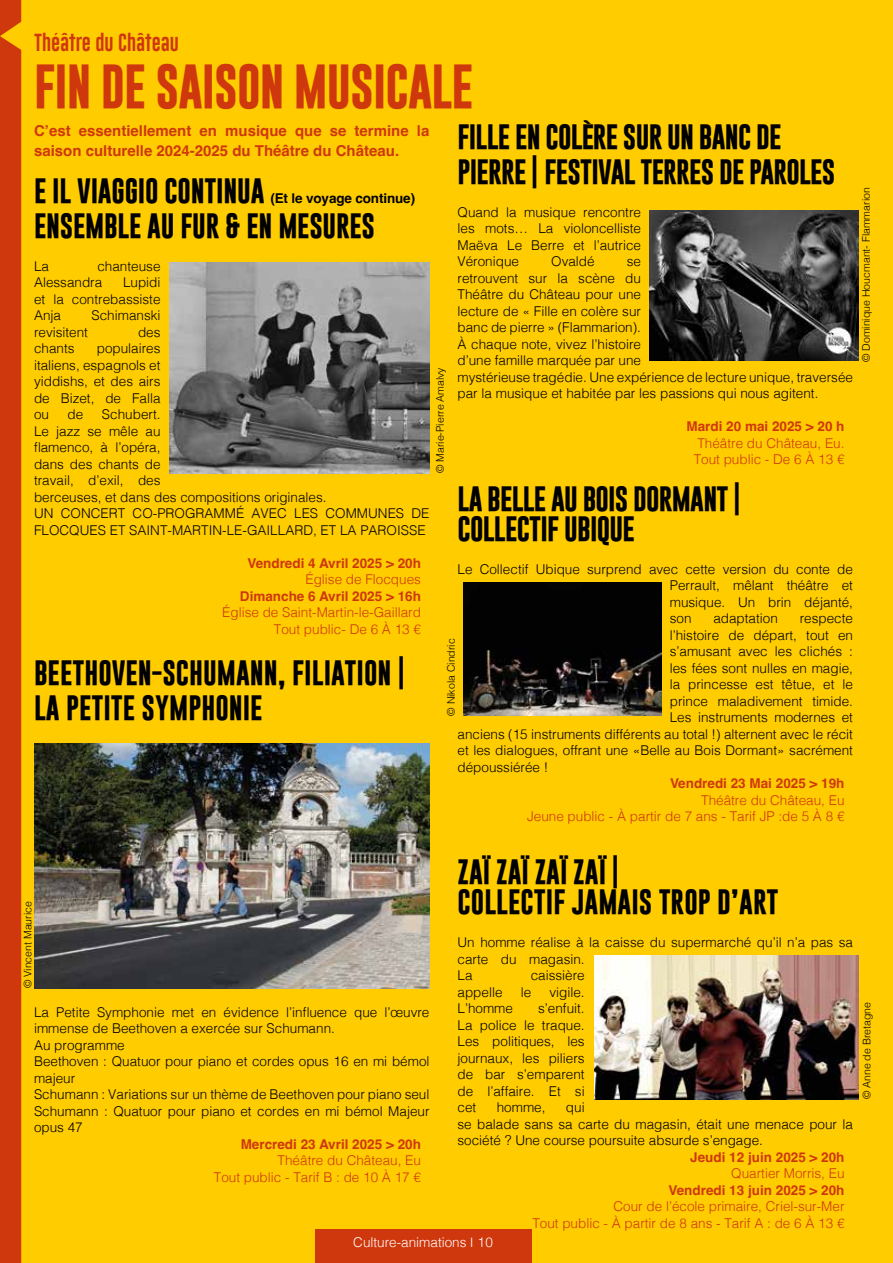
<style>
.page{position:relative;width:893px;height:1263px;background:#fc0}
.page>*{position:absolute;margin:0;border:0;box-sizing:border-box;transform-origin:0 0}
.t1{font:700 45px "Gobold";letter-spacing:-.02em;color:#cf370d}
.t2{font:700 25.5px/34.5px "Gobold";letter-spacing:-.01em;color:#000}
.t3{font:700 25.5px/34.5px "Gobold";letter-spacing:-.03em;color:#000}
.t4{font:18px "Gobold Lowplus";color:#cf370d}
.t5{font:700 15px/19.5px "Helvetica";color:#cf370d}
.t6{font:300 13.5px/16.5px "Helvetica";color:#000}
.t7{font:300 13.5px/16.5px "Helvetica";color:#cf370d;text-align:right}
.t8{font:700 13.5px "Helvetica";color:#cf370d}
.t9{font:700 13.5px "Helvetica";letter-spacing:-.01em;color:#000}
.t10{font:300 13.5px "Helvetica";color:#fff}
.t11{font:300 10.5px "Helvetica";color:#000}
.s1{font-family:"Gobold";font-size:25.5px}
</style>
<div class="page">
<div style="left:315px;top:1229px;width:216px;height:34px;background:#cf370d"></div>
<div style="left:0;top:0;width:21px;height:1263px;background:#cf370d"></div>
<img style="left:169px;top:262px;width:260px;height:211px">
<img style="left:34px;top:743px;width:395px;height:245px">
<img style="left:649px;top:210px;width:210px;height:151px">
<img style="left:463px;top:582px;width:198px;height:134px">
<img style="left:594px;top:956px;width:265px;height:143px">
<h3 class="t4" style="left:34px;top:31px;width:146px">Théâtre du Château</h3>
<h1 class="t1" style="left:34px;top:57px;width:441px">FIN DE SAISON MUSICALE</h1>
<p class="t5" style="left:34px;top:123px;width:397px">C’est essentiellement en musique que se termine la saison culturelle 2024-2025 du Théâtre du Château.</p>
<h2 class="t3" style="left:458px;top:120px;width:379px">FILLE EN COLÈRE SUR UN BANC DE<br>PIERRE | FESTIVAL TERRES DE PAROLES</h2>
<p class="t6" style="left:458px;top:203px;width:185px;text-align:justify">Quand la musique rencontre les mots… La violoncelliste Maëva Le Berre et l’autrice Véronique</p>
<p class="t9" style="left:34px;top:190px;width:383px"><span class="s1">E IL VIAGGIO CONTINUA</span> (Et le voyage continue)</p>
<h2 class="t2" style="left:34px;top:209px;width:343px">ENSEMBLE AU FUR &amp; EN MESURES</h2>
<p class="t6" style="left:34px;top:257px;width:17px">La</p>
<p class="t6" style="left:551px;top:252px;width:45px">Ovaldé</p>
<p class="t6" style="left:458px;top:252px;width:397px;text-indent:169px">se<br>retrouvent sur la scène du<br>Théâtre du Château pour une<br>lecture de « Fille en colère sur<br>banc de pierre » (Flammarion).<br>À chaque note, vivez l’histoire<br>d’une famille marquée par une<br>mystérieuse tragédie. Une expérience de lecture unique, traversée par la musique et habitée par les passions qui nous agitent.</p>
<p class="t8" style="left:686px;top:418px;width:159px">Mardi 20 mai 2025 &gt; 20 h</p>
<p class="t7" style="left:694px;top:434px;width:152px;text-align:left">Théâtre du Château, Eu.<br>Tout public - De 6 À 13 €</p>
<h2 class="t3" style="left:458px;top:484px;width:284px;line-height:30px">LA BELLE AU BOIS DORMANT |<br>COLLECTIF UBIQUE</h2>
<p class="t6" style="left:670px;top:560px;width:185px;text-align:justify;text-indent:-212px">Le Collectif Ubique surprend avec cette version du conte de Perrault, mêlant théâtre et musique. Un brin déjanté, son</p>
<p class="t6" style="left:34px;top:257px;width:128px;text-indent:63px">chanteuse<br>Alessandra</p>
<p class="t6" style="left:34px;top:273px;width:128px;text-align:justify;text-indent:89px">Lupidi et la contrebassiste Anja</p>
<p class="t6" style="left:91px;top:306px;width:71px">Schimanski</p>
<p class="t6" style="left:34px;top:323px;width:56px">revisitent</p>
<p class="t6" style="left:138px;top:323px;width:24px">des</p>
<p class="t6" style="left:34px;top:339px;width:42px">chants</p>
<p class="t6" style="left:34px;top:339px;width:128px;text-align:justify;text-indent:63px">populaires italiens, espagnols et yiddishs, et des airs de Bizet, de Falla ou</p>
<p class="t11" style="left:431px;top:473px;width:107px;rotate:-90deg">© Marie-Pierre Amalvy</p>
<p class="t6" style="left:34px;top:405px;width:397px;text-indent:68px">Schubert.<br>Le jazz se mêle au<br>flamenco, à l’opéra,<br>dans des chants de<br>travail, d’exil, des<br>berceuses, et dans des compositions originales.<br>UN CONCERT CO-PROGRAMMÉ AVEC LES COMMUNES DE<br>FLOCQUES ET SAINT-MARTIN-LE-GAILLARD, ET LA PAROISSE</p>
<p class="t8" style="left:247px;top:555px;width:175px">Vendredi 4 Avril 2025 &gt; 20h</p>
<p class="t7" style="left:305px;top:570px;width:117px">Église de Flocques</p>
<p class="t8" style="left:240px;top:588px;width:182px">Dimanche 6 Avril 2025 &gt; 16h</p>
<p class="t7" style="left:222px;top:603px;width:200px">Église de Saint-Martin-le-Gaillard<br>Tout public- De 6 À 13 €</p>
<h2 class="t2" style="left:34px;top:656px;width:372px">BEETHOVEN-SCHUMANN, FILIATION |<br>LA PETITE SYMPHONIE</h2>
<p class="t6" style="left:68px;top:405px;width:17px">de</p>
<p class="t6" style="left:713px;top:609px;width:66px">adaptation</p>
<p class="t6" style="left:800px;top:609px;width:55px">respecte</p>
<p class="t6" style="left:670px;top:626px;width:185px">l’histoire de départ, tout en</p>
<p class="t6" style="left:670px;top:642px;width:185px">s’amusant avec les clichés :</p>
<p class="t6" style="left:670px;top:659px;width:185px">les fées sont nulles en magie,</p>
<p class="t6" style="left:670px;top:675px;width:185px">la princesse est têtue, et le</p>
<p class="t6" style="left:670px;top:692px;width:185px">prince maladivement timide.</p>
<p class="t6" style="left:670px;top:708px;width:185px">Les instruments modernes et</p>
<p class="t6" style="left:458px;top:725px;width:397px">anciens (15 instruments différents au total !) alternent avec le récit</p>
<p class="t6" style="left:458px;top:741px;width:397px">et les dialogues, offrant une «Belle au Bois Dormant» sacrément</p>
<p class="t6" style="left:458px;top:758px;width:92px">dépoussiérée !</p>
<p class="t8" style="left:670px;top:775px;width:176px">Vendredi 23 Mai 2025 &gt; 19h</p>
<p class="t7" style="left:527px;top:791px;width:319px">Théâtre du Château, Eu<br>Jeune public - À partir de 7 ans - Tarif JP :de 5 À 8 €</p>
<h2 class="t2" style="left:458px;top:857px;width:322px;line-height:30px">ZAÏ ZAÏ ZAÏ ZAÏ |<br>COLLECTIF JAMAIS TROP D’ART</h2>
<p class="t6" style="left:458px;top:933px;width:397px">Un homme réalise à la caisse du supermarché qu’il n’a pas sa carte du magasin.<br>La</p>
<p class="t11" style="left:442px;top:716px;width:79px;rotate:-90deg">© Nikola Cindric</p>
<p class="t11" style="left:19px;top:988px;width:89px;rotate:-90deg">© Vincent Maurice</p>
<p class="t6" style="left:531px;top:966px;width:56px">caissière</p>
<p class="t6" style="left:458px;top:983px;width:47px">appelle</p>
<p class="t6" style="left:521px;top:983px;width:12px">le</p>
<p class="t6" style="left:549px;top:983px;width:37px">vigile.</p>
<p class="t6" style="left:458px;top:999px;width:57px">L’homme</p>
<p class="t6" style="left:458px;top:999px;width:129px;text-align:justify;text-indent:81px">s’enfuit.<br>La police le traque.<br>Les politiques, les journaux, les piliers de bar s’emparent de l’affaire. Et si cet</p>
<p class="t6" style="left:34px;top:1002px;width:397px">La Petite Symphonie met en évidence l’influence que l’œuvre immense de Beethoven a exercée sur Schumann.<br>Au programme<br>Beethoven : Quatuor pour piano et cordes opus 16 en mi bémol majeur<br>Schumann : Variations sur un thème de Beethoven pour piano seul Schumann : Quatuor pour piano et cordes en mi bémol Majeur opus 47</p>
<p class="t8" style="left:241px;top:1135px;width:182px">Mercredi 23 Avril 2025 &gt; 20h</p>
<p class="t7" style="left:214px;top:1151px;width:209px">Théâtre du Château, Eu<br>Tout public - Tarif B : de 10 À 17 €</p>
<p class="t6" style="left:458px;top:1098px;width:397px;text-indent:108px">qui<br>se balade sans sa carte du magasin, était une menace pour la société ? Une course poursuite absurde s’engage.</p>
<p class="t8" style="left:690px;top:1149px;width:156px">Jeudi 12 juin 2025 &gt; 20h</p>
<p class="t7" style="left:731px;top:1164px;width:115px">Quartier Morris, Eu</p>
<p class="t8" style="left:668px;top:1182px;width:177px">Vendredi 13 juin 2025 &gt; 20h</p>
<p class="t7" style="left:532px;top:1197px;width:314px">Cour de l’école primaire, Criel-sur-Mer<br>Tout public - À partir de 8 ans - Tarif A : de 6 À 13 €</p>
<p class="t6" style="left:497px;top:1098px;width:50px">homme,</p>
<p class="t10" style="left:353px;top:1230px;width:141px">Culture-animations 10</p>
<p class="t11" style="left:857px;top:362px;width:176px;rotate:-90deg">© Dominique Houcmant- Flammarion</p>
<p class="t11" style="left:858px;top:1099px;width:99px;rotate:-90deg">© Anne de Bretagne</p>
</div>
